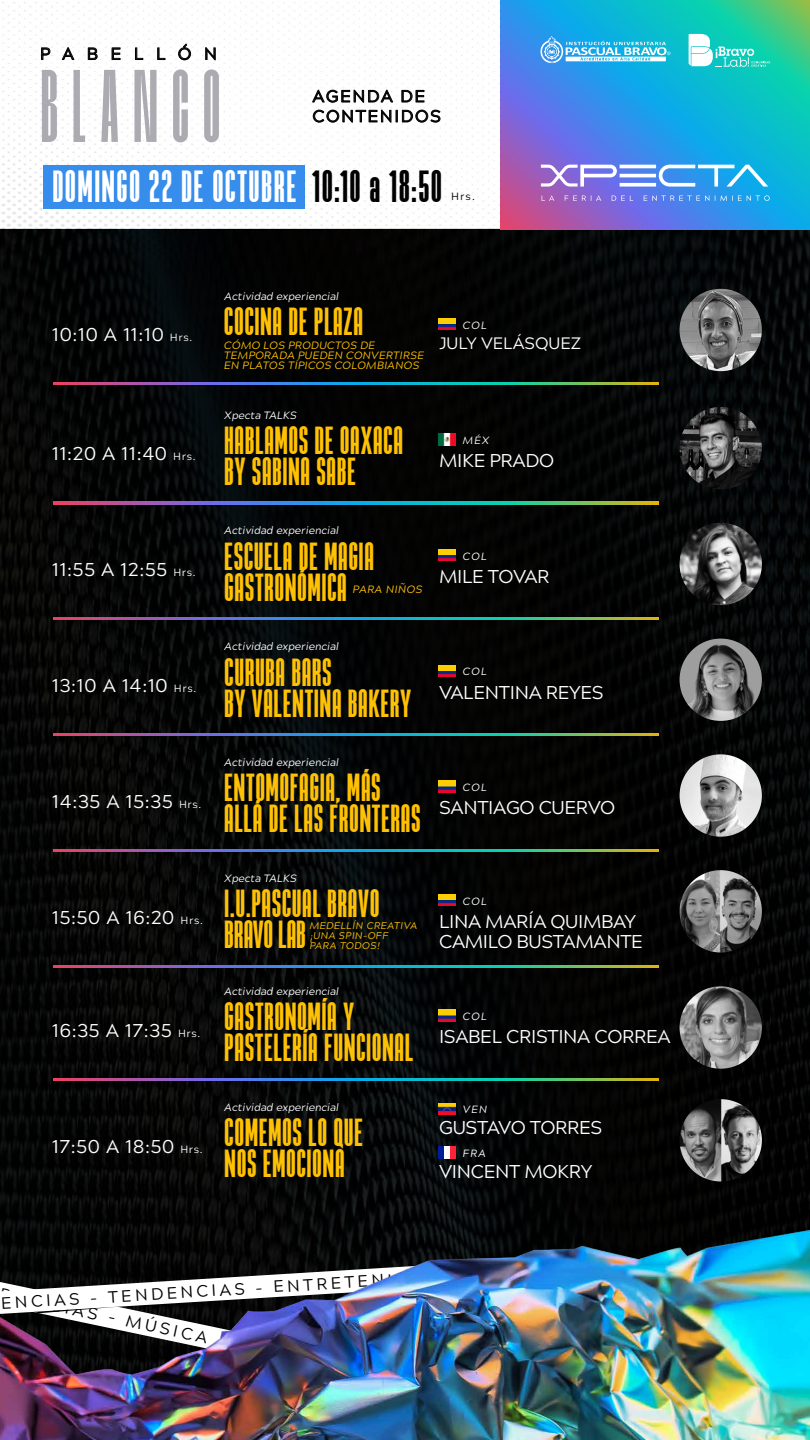
<style>
.page{position:relative;width:810px;height:1440px;background:#fff}
.page>*{position:absolute;margin:0;border:0;box-sizing:border-box;transform-origin:0 0}
.t1{font:102.68px "Meuga";letter-spacing:.145em;color:#acabb1}
.t2{font:38.03px "Aturdida";letter-spacing:.05em;color:#fff}
.t3{font:33.08px/31px "Aturdida";letter-spacing:.035em;color:#ffc103}
.t4{font:18.52px/20px "Acherus Grotesque";letter-spacing:-.02em;color:#fff}
.t5{font:16.73px "Acherus Grotesque";letter-spacing:.76em;color:#060303}
.t6{font:16.65px/20px "Acherus Grotesque";letter-spacing:.1em;color:#060303}
.t7{font:16.5px "Acherus Grotesque";color:#fff}
.t8{font:16.42px "Acherus Grotesque";color:#000}
.t9{font:italic 10.65px "Acherus Grotesque";color:#fff}
.t10{font:italic 10.65px/10.2px "Acherus Grotesque";letter-spacing:.02em;color:#ffc103}
.t11{font:italic 10.65px "Acherus Grotesque";letter-spacing:.04em;color:#ffc103}
.t12{font:italic 10.5px "Acherus Grotesque";letter-spacing:.1em;color:#fff}
.t13{font:10.5px "Acherus Grotesque";color:#000}
.t14{font:italic 9.75px/10.2px "Acherus Grotesque";letter-spacing:.04em;color:#ffc103}
.s1{color:#000}
.s2{font-size:10.5px}
</style>
<div class="page">
<img style="left:0;top:230px;width:810px;height:968px">
<svg style="left:53px;top:502px;width:606px;height:2px"></svg>
<img style="left:438px;top:434px;width:17px;height:11px">
<img style="left:680px;top:407px;width:82px;height:82px;border-radius:41px">
<svg style="left:53px;top:618px;width:606px;height:2px"></svg>
<img style="left:438px;top:549px;width:17px;height:12px">
<img style="left:680px;top:523px;width:82px;height:82px;border-radius:41px">
<svg style="left:53px;top:733px;width:606px;height:3px"></svg>
<img style="left:438px;top:665px;width:17px;height:12px">
<img style="left:680px;top:639px;width:82px;height:82px;border-radius:41px">
<svg style="left:53px;top:849px;width:606px;height:2px"></svg>
<img style="left:438px;top:781px;width:17px;height:11px">
<img style="left:680px;top:754px;width:82px;height:83px;border-radius:41px">
<svg style="left:53px;top:965px;width:606px;height:2px"></svg>
<img style="left:438px;top:895px;width:17px;height:11px">
<img style="left:680px;top:870px;width:82px;height:82px;border-radius:41px">
<svg style="left:53px;top:1078px;width:606px;height:2px"></svg>
<img style="left:438px;top:1010px;width:17px;height:11px">
<img style="left:680px;top:986px;width:82px;height:83px;border-radius:41px">
<img style="left:438px;top:1147px;width:17px;height:11px">
<img style="left:680px;top:1099px;width:82px;height:82px;border-radius:41px">
<img style="left:438px;top:1103px;width:17px;height:12px">
<svg style="left:53px;top:383px;width:606px;height:2px"></svg>
<img style="left:438px;top:319px;width:17px;height:11px">
<img style="left:680px;top:289px;width:82px;height:82px;border-radius:41px">
<img style="left:0;top:0;width:505px;height:259px">
<svg style="left:501px;top:0;width:309px;height:230px"></svg>
<div style="left:44px;top:165px;width:261px;height:43px;background:#368deb"></div>
<svg style="left:41px;top:47px;width:10px;height:13px"></svg>
<svg style="left:62px;top:47px;width:12px;height:13px"></svg>
<svg style="left:88px;top:47px;width:10px;height:13px"></svg>
<svg style="left:112px;top:47px;width:9px;height:13px"></svg>
<svg style="left:135px;top:47px;width:8px;height:13px"></svg>
<svg style="left:157px;top:47px;width:9px;height:13px"></svg>
<svg style="left:178px;top:43px;width:13px;height:17px"></svg>
<svg style="left:205px;top:47px;width:11px;height:13px"></svg>
<svg style="left:541px;top:165px;width:227px;height:22px"></svg>
<svg style="left:542px;top:195px;width:12px;height:6px"></svg>
<svg style="left:565px;top:195px;width:36px;height:6px"></svg>
<svg style="left:612px;top:196px;width:21px;height:5px"></svg>
<svg style="left:644px;top:195px;width:65px;height:6px"></svg>
<svg style="left:715px;top:195px;width:55px;height:6px"></svg>
<svg style="left:536px;top:36px;width:135px;height:27px"></svg>
<svg style="left:689px;top:34px;width:81px;height:33px"></svg>
<img style="left:0;top:1198px;width:810px;height:242px">
<svg style="left:312px;top:89px;width:81px;height:14px"></svg>
<svg style="left:401px;top:90px;width:24px;height:13px"></svg>
<svg style="left:313px;top:109px;width:128px;height:14px"></svg>
<p class="t5" style="left:40px;top:40px;width:178px">PABELLÓN</p>
<h1 class="t1" style="left:41px;top:59px;width:180px">BLANCO</h1>
<p class="t6" style="left:312px;top:85px;width:130px">AGENDA DE<br>CONTENIDOS</p>
<h2 class="t2" style="left:53px;top:164px;width:390px">DOMINGO 22 DE OCTUBRE <span class="s1">10:10 a 18:50</span></h2>
<p class="t13" style="left:451px;top:188px;width:25px">Hrs.</p>
<p class="t9" style="left:225px;top:287px;width:116px">Actividad experiencial</p>
<p class="t10" style="left:224px;top:339px;width:201px">CÓMO LOS PRODUCTOS DE<br>TEMPORADA PUEDEN CONVERTIRSE<br>EN PLATOS TÍPICOS COLOMBIANOS</p>
<h3 class="t3" style="left:224px;top:307px;width:140px">COCINA DE PLAZA</h3>
<p class="t12" style="left:463px;top:316px;width:26px">COL</p>
<p class="t4" style="left:52px;top:323px;width:142px">10:10 A 11:10 <span class="s2">Hrs.</span></p>
<p class="t7" style="left:439px;top:329px;width:144px">JULY VELÁSQUEZ</p>
<p class="t9" style="left:225px;top:406px;width:74px">Xpecta TALKS</p>
<h3 class="t3" style="left:225px;top:425px;width:180px">HABLAMOS DE OAXACA<br>BY SABINA SABE</h3>
<p class="t12" style="left:463px;top:431px;width:28px">MÉX</p>
<p class="t4" style="left:52px;top:443px;width:145px">11:20 A 11:40 <span class="s2">Hrs.</span></p>
<p class="t4" style="left:439px;top:449px;width:117px">MIKE PRADO</p>
<p class="t9" style="left:225px;top:522px;width:116px">Actividad experiencial</p>
<h3 class="t3" style="left:225px;top:541px;width:151px">ESCUELA DE MAGIA<br>GASTRONÓMICA</h3>
<p class="t12" style="left:463px;top:547px;width:26px">COL</p>
<p class="t4" style="left:52px;top:558px;width:145px">11:55 A 12:55 <span class="s2">Hrs.</span></p>
<p class="t4" style="left:439px;top:565px;width:112px">MILE TOVAR</p>
<p class="t11" style="left:353px;top:581px;width:71px">PARA NIÑOS</p>
<p class="t9" style="left:225px;top:637px;width:116px">Actividad experiencial</p>
<h3 class="t3" style="left:225px;top:657px;width:188px">CURUBA BARS<br>BY VALENTINA BAKERY</h3>
<p class="t12" style="left:463px;top:663px;width:26px">COL</p>
<p class="t4" style="left:52px;top:674px;width:146px">13:10 A 14:10 <span class="s2">Hrs.</span></p>
<p class="t4" style="left:439px;top:681px;width:166px">VALENTINA REYES</p>
<p class="t9" style="left:225px;top:753px;width:116px">Actividad experiencial</p>
<h3 class="t3" style="left:225px;top:773px;width:197px">ENTOMOFAGIA, MÁS<br>ALLÁ DE LAS FRONTERAS</h3>
<p class="t12" style="left:463px;top:779px;width:26px">COL</p>
<p class="t4" style="left:52px;top:790px;width:151px">14:35 A 15:35 <span class="s2">Hrs.</span></p>
<p class="t4" style="left:439px;top:797px;width:178px">SANTIAGO CUERVO</p>
<p class="t9" style="left:225px;top:869px;width:74px">Xpecta TALKS</p>
<h3 class="t3" style="left:225px;top:889px;width:156px">I.U.PASCUAL BRAVO<br>BRAVO LAB</h3>
<p class="t12" style="left:463px;top:892px;width:26px">COL</p>
<p class="t4" style="left:52px;top:906px;width:152px">15:50 A 16:20 <span class="s2">Hrs.</span></p>
<p class="t4" style="left:439px;top:910px;width:205px">LINA MARÍA QUIMBAY<br>CAMILO BUSTAMANTE</p>
<p class="t14" style="left:310px;top:919px;width:109px">MEDELLÍN CREATIVA ¡UNA SPIN-OFF<br>PARA TODOS!</p>
<p class="t9" style="left:225px;top:982px;width:116px">Actividad experiencial</p>
<h3 class="t3" style="left:225px;top:1002px;width:190px">GASTRONOMÍA Y<br>PASTELERÍA FUNCIONAL</h3>
<p class="t12" style="left:463px;top:1008px;width:26px">COL</p>
<p class="t4" style="left:52px;top:1019px;width:150px">16:35 A 17:35 <span class="s2">Hrs.</span></p>
<p class="t4" style="left:439px;top:1026px;width:233px">ISABEL CRISTINA CORREA</p>
<p class="t4" style="left:52px;top:1135px;width:152px">17:50 A 18:50 <span class="s2">Hrs.</span></p>
<p class="t9" style="left:225px;top:1098px;width:116px">Actividad experiencial</p>
<h3 class="t3" style="left:225px;top:1118px;width:140px">COMEMOS LO QUE<br>NOS EMOCIONA</h3>
<p class="t12" style="left:463px;top:1101px;width:26px">VEN</p>
<p class="t4" style="left:439px;top:1116px;width:165px">GUSTAVO TORRES</p>
<p class="t12" style="left:463px;top:1144px;width:25px">FRA</p>
<p class="t4" style="left:439px;top:1160px;width:155px">VINCENT MOKRY</p>
<p class="t8" style="left:0;top:1292px;width:480px;rotate:-4deg">ENCIAS - TENDENCIAS - ENTRETENIMIENTO</p>
</div>
